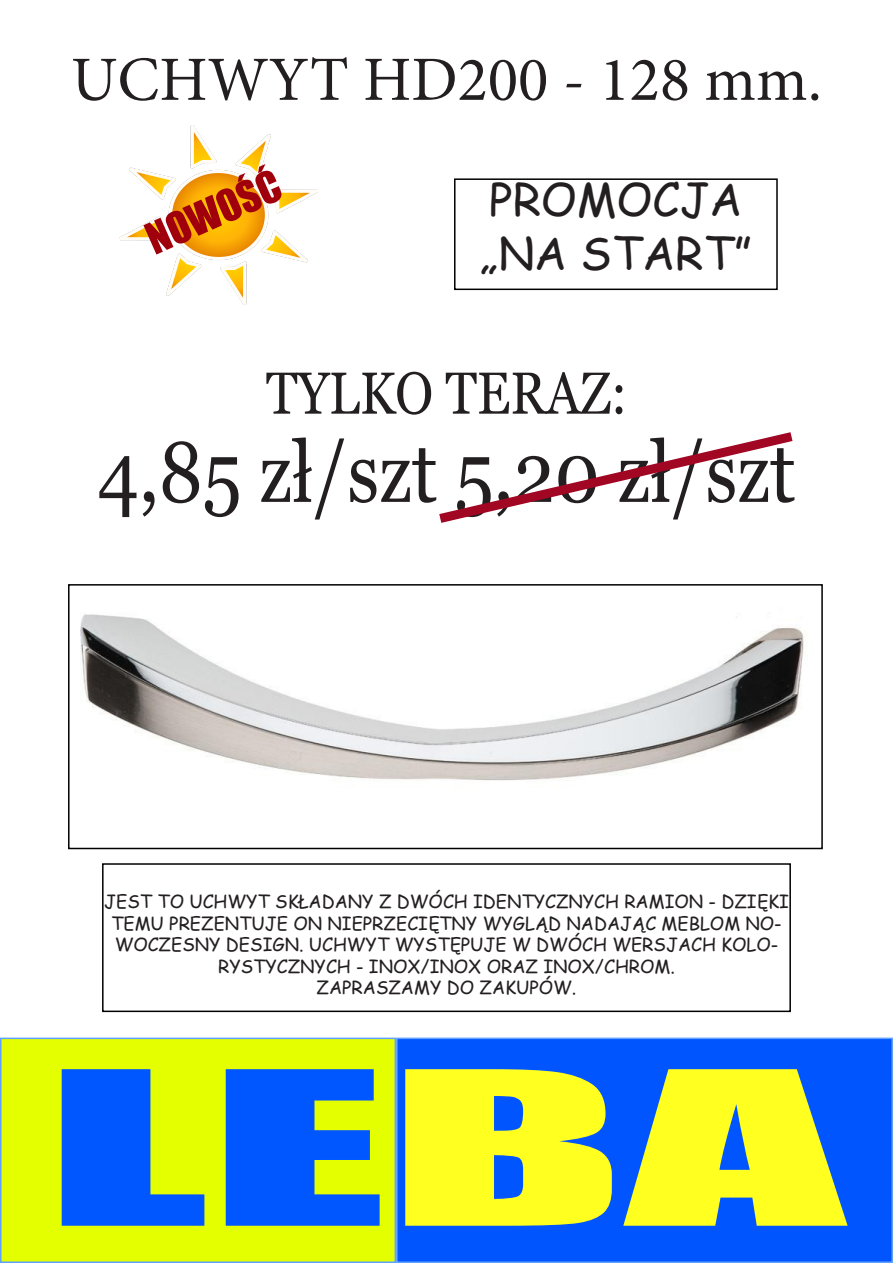
<style>
.page{position:relative;width:893px;height:1263px;background:#fff}
.page>*{position:absolute;margin:0;border:0;box-sizing:border-box;transform-origin:0 0}
.t1{font:198px "Impact";color:#0056ff;scale:2.18 1}
.t2{font:85.2px "Georgia";color:#231f20;scale:.86 1}
.t3{font:63px "Minion Pro";color:#231f20}
.t4{font:59.1px "Georgia";color:#231f20;scale:.86 1}
.t5{font:45px/54px "Comic Sans MS";color:#231f20}
.t6{font:40.5px "Impact";color:#9f000c}
.t7{font:18px/21.6px "Comic Sans MS";color:#231f20;text-align:center}
.s1{color:#ffff20}
</style>
<div class="page">
<div style="left:397px;top:1038px;width:495px;height:224px;background:#05f"></div>
<div style="left:396px;top:1037px;width:497px;height:226px;border:2px solid #60a1ff"></div>
<div style="left:1px;top:1038px;width:394px;height:224px;background:#e3ff00"></div>
<div style="left:0;top:1037px;width:396px;height:226px;border:2px solid #60a1ff"></div>
<div style="left:454px;top:178px;width:324px;height:112px;border:2px solid #000"></div>
<div style="left:102px;top:863px;width:689px;height:149px;border:2px solid #000"></div>
<img style="left:80px;top:614px;width:724px;height:167px">
<div style="left:68px;top:584px;width:755px;height:265px;border:2px solid #000"></div>
<svg style="left:439px;top:432px;width:354px;height:91px"></svg>
<img style="left:119px;top:125px;width:198px;height:179px">
<p class="t3" style="left:71px;top:37px;width:752px">UCHWYT HD200 - 128 mm.</p>
<p class="t6" style="left:136px;top:212px;width:144px;rotate:-24deg">NOWOŚĆ</p>
<p class="t5" style="left:480px;top:171px;width:274px">PROMOCJA „NA START”</p>
<p class="t4" style="left:266px;top:357px;width:421px">TYLKO TERAZ:</p>
<p class="t2" style="left:98px;top:421px;width:813px">4,85 zł/szt 5,20 zł/szt</p>
<p class="t7" style="left:104px;top:890px;width:686px">JEST TO UCHWYT SKŁADANY Z DWÓCH IDENTYCZNYCH RAMION - DZIĘKI TEMU PREZENTUJE ON NIEPRZECIĘTNY WYGLĄD NADAJĄC MEBLOM NO-WOCZESNY DESIGN. UCHWYT WYSTĘPUJE W DWÓCH WERSJACH KOLO-RYSTYCZNYCH - INOX/INOX ORAZ INOX/CHROM.</p>
<p class="t7" style="left:317px;top:976px;width:261px">ZAPRASZAMY DO ZAKUPÓW.</p>
<p class="t1" style="left:44px;top:994px;width:369px">LE<span class="s1">BA</span></p>
</div>
